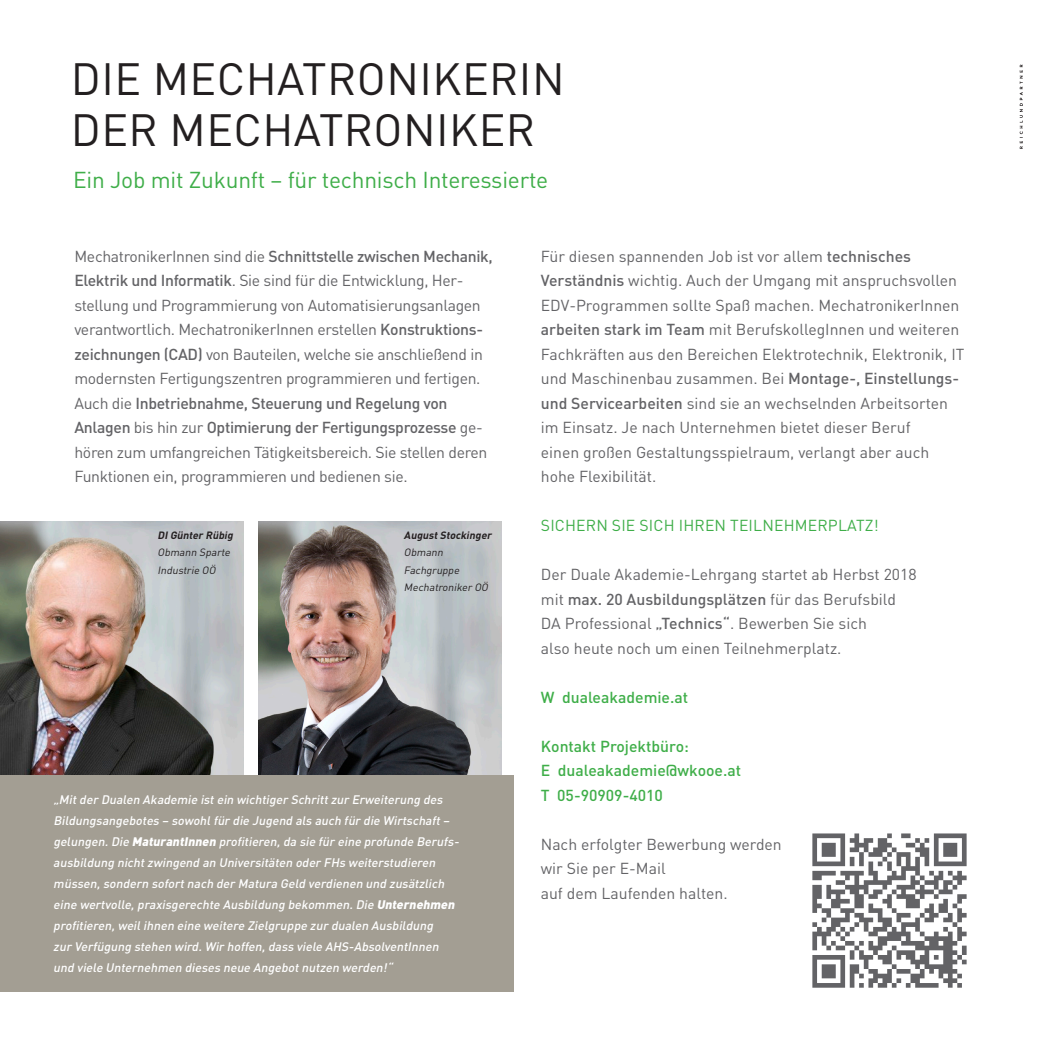
<style>
.page{position:relative;width:1042px;height:1042px;background:#fff}
.page>*{position:absolute;margin:0;border:0;box-sizing:border-box;transform-origin:0 0}
.t1{font:44.62px/50.8px "DIN Pro";letter-spacing:.01em;color:#231f20}
.t2{font:22.75px "DIN Pro";letter-spacing:-.01em;color:#3fae49}
.t3{font:15.75px/24.5px "DIN Pro";color:#636366}
.t4{font:15.75px/24.5px "DIN Pro";letter-spacing:-.02em;color:#636366}
.t5{font:500 15.75px/24.5px "DIN Pro";color:#3fae49}
.t6{font:15.75px "DIN Pro";letter-spacing:.01em;color:#3fae49}
.t7{font:italic 500 12.25px/21px "DIN Pro";color:#fff}
.t8{font:italic 10.5px/17.5px "DIN Pro";color:#231f20}
.t9{font:italic 700 10.5px "DIN Pro";color:#231f20}
.s1{font-weight:500}
.s2{font-weight:900}
</style>
<div class="page">
<hr style="left:1041px;top:524px;width:1px;height:37px;background:#ed028c">
<svg style="left:1019px;top:64px;width:4px;height:85px"></svg>
<svg style="left:812px;top:833px;width:154px;height:154px"></svg>
<img style="left:258px;top:521px;width:243px;height:254px">
<img style="left:0;top:521px;width:243px;height:254px">
<div style="left:0;top:775px;width:513px;height:217px;background:#a39e93"></div>
<h1 class="t1" style="left:71px;top:52px;width:495px">DIE MECHATRONIKERIN<br>DER MECHATRONIKER</h1>
<h2 class="t2" style="left:73px;top:164px;width:476px">Ein Job mit Zukunft – für technisch Interessierte</h2>
<p class="t4" style="left:74px;top:243px;width:420px">MechatronikerInnen sind die <span class="s1">Schnittstelle zwischen Mechanik, Elektrik und Informatik</span>. Sie sind für die Entwicklung, Her&shy;stellung und Programmierung von Automatisierungsanlagen verantwortlich. MechatronikerInnen erstellen <span class="s1">Konstruktions&shy;zeichnungen (CAD)</span> von Bauteilen, welche sie anschließend in modernsten Fertigungszentren programmieren und fertigen.<br>Auch die <span class="s1">Inbetriebnahme, Steuerung und Regelung von Anlagen</span> bis hin zur <span class="s1">Optimierung der Fertigungsprozesse</span> ge&shy;hören zum umfangreichen Tätigkeitsbereich. Sie stellen deren Funktionen ein, programmieren und bedienen sie.</p>
<p class="t9" style="left:158px;top:527px;width:79px">DIGünter Rübig</p>
<p class="t8" style="left:158px;top:543px;width:76px">Obmann Sparte<br>Industrie OÖ</p>
<p class="t9" style="left:404px;top:527px;width:91px">AugustStockinger</p>
<p class="t8" style="left:404px;top:543px;width:88px">Obmann<br>Fachgruppe<br>Mechatroniker OÖ</p>
<p class="t7" style="left:53px;top:789px;width:410px">„Mitder Dualen Akademie istein wichtiger Schrittzur Erweiterung des Bildungsangebotes – sowohlfür die Jugend als auch für die Wirtschaft– gelungen.Die <span class="s2">MaturantInnen</span> profitieren,da sie für eine profunde Berufs&shy;ausbildung nichtzwingend an Universitäten oder FHs weiterstudieren müssen,sondern sofortnach der Matura Geld verdienen und zusätzlich eine wertvolle,praxisgerechte Ausbildung bekommen.Die <span class="s2">Unternehmen </span>profitieren,weilihnen eine weitere Zielgruppe zur dualen Ausbildung<br>zur Verfügung stehen wird.Wir hoffen,dass viele AHS-AbsolventInnen und viele Unternehmen dieses neue Angebotnutzen werden!“</p>
<p class="t3" style="left:541px;top:243px;width:425px">Für diesen spannenden Job ist vor allem <span class="s1">technisches Verständnis</span> wichtig. Auch der Umgang mit anspruchsvollen EDV-Programmen sollte Spaß machen. MechatronikerInnen <span class="s1">arbeiten stark im Team</span> mit BerufskollegInnen und weiteren Fachkräften aus den Bereichen Elektrotechnik, Elektronik, IT und Maschinenbau zusammen. Bei <span class="s1">Montage-, Einstellungs&shy;und Servicearbeiten</span> sind sie an wechselnden Arbeitsorten im Einsatz. Je nach Unternehmen bietet dieser Beruf<br>einen großen Gestaltungsspielraum, verlangt aber auch hohe Flexibilität.</p>
<p class="t6" style="left:541px;top:515px;width:339px">SICHERN SIE SICH IHREN TEILNEHMERPLATZ!</p>
<p class="t3" style="left:541px;top:561px;width:377px">Der Duale Akademie-Lehrgang startet ab Herbst 2018 mit <span class="s1">max. 20 Ausbildungsplätzen</span> für das Berufsbild DA Professional <span class="s1">„Technics“</span>. Bewerben Sie sich<br>also heute noch um einen Teilnehmerplatz.</p>
<p class="t5" style="left:541px;top:684px;width:149px">W dualeakademie.at</p>
<p class="t5" style="left:541px;top:733px;width:202px">Kontakt Projektbüro:<br>E dualeakademie@wkooe.at<br>T 05-90909-4010</p>
<p class="t3" style="left:541px;top:831px;width:242px">Nach erfolgter Bewerbung werden wir Sie per E-Mail<br>auf dem Laufenden halten.</p>
</div>
